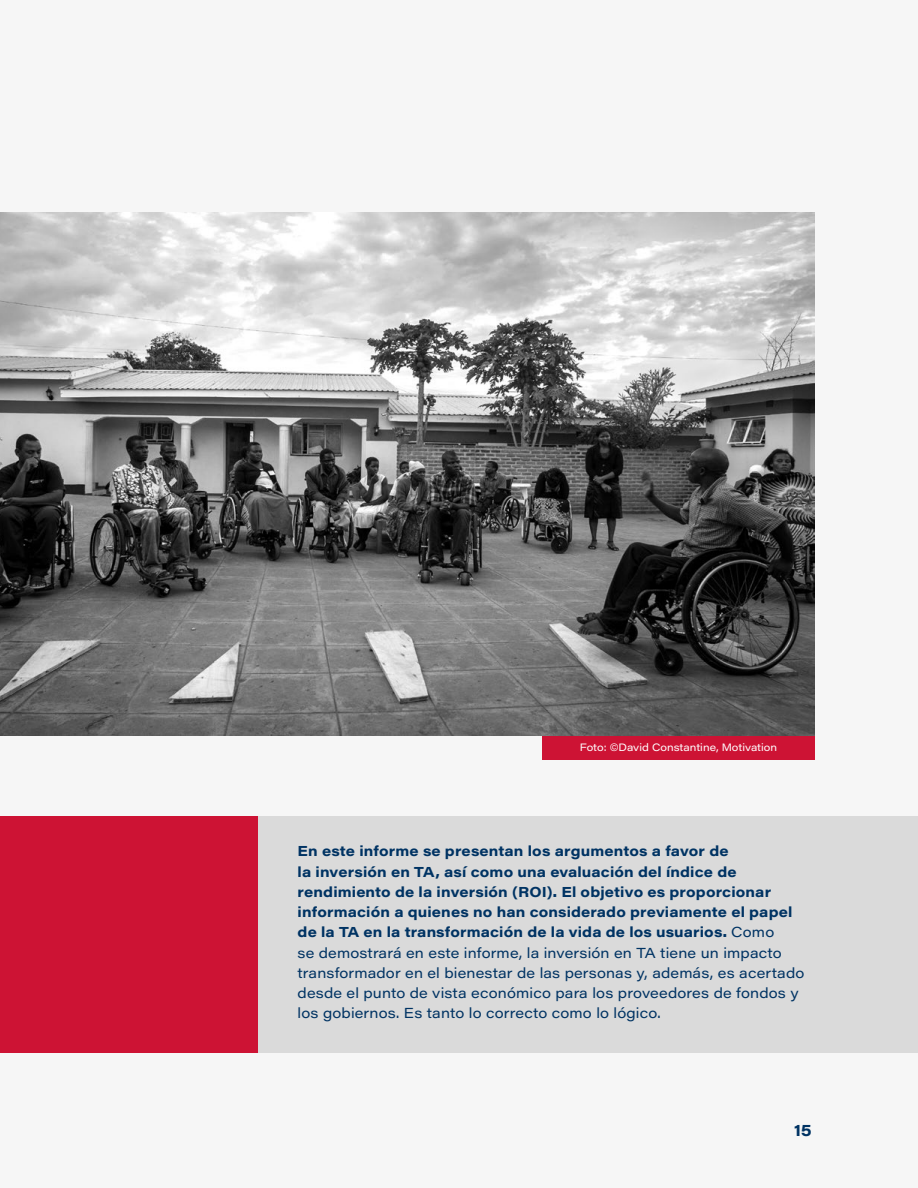
<style>
.page{position:relative;width:918px;height:1188px;background:#f6f6f6}
.page>*{position:absolute;margin:0;border:0;box-sizing:border-box;transform-origin:0 0}
.t1{font:700 16.5px "Acumin Pro Wide";color:#003363}
.t2{font:700 14.25px/20.2px "Acumin Pro Wide";letter-spacing:.01em;color:#003363}
.t3{font:10.5px "Acumin Pro Wide";color:#fff}
.s1{font-weight:400}
</style>
<div class="page">
<div style="left:0;top:816px;width:918px;height:236px;background:#dadada"></div>
<div style="left:0;top:816px;width:258px;height:236px;background:#cd1334"></div>
<img style="left:0;top:213px;width:814px;height:523px">
<div style="left:542px;top:736px;width:272px;height:23px;background:#cd1334"></div>
<p class="t3" style="left:580px;top:740px;width:199px">Foto: ©David Constantine, Motivation</p>
<p class="t2" style="left:298px;top:841px;width:508px">En este informe se presentan los argumentos a favor de<br>la inversión en TA, así como una evaluación del índice de rendimiento de la inversión (ROI). El objetivo es proporcionar información a quienes no han considerado previamente el papel de la TA en la transformación de la vida de los usuarios. <span class="s1">Como<br>se demostrará en este informe, la inversión en TA tiene un impacto transformador en el bienestar de las personas y, además, es acertado desde el punto de vista económico para los proveedores de fondos y los gobiernos. Es tanto lo correcto como lo lógico.</span></p>
<p class="t1" style="left:794px;top:1118px;width:19px">15</p>
</div>
